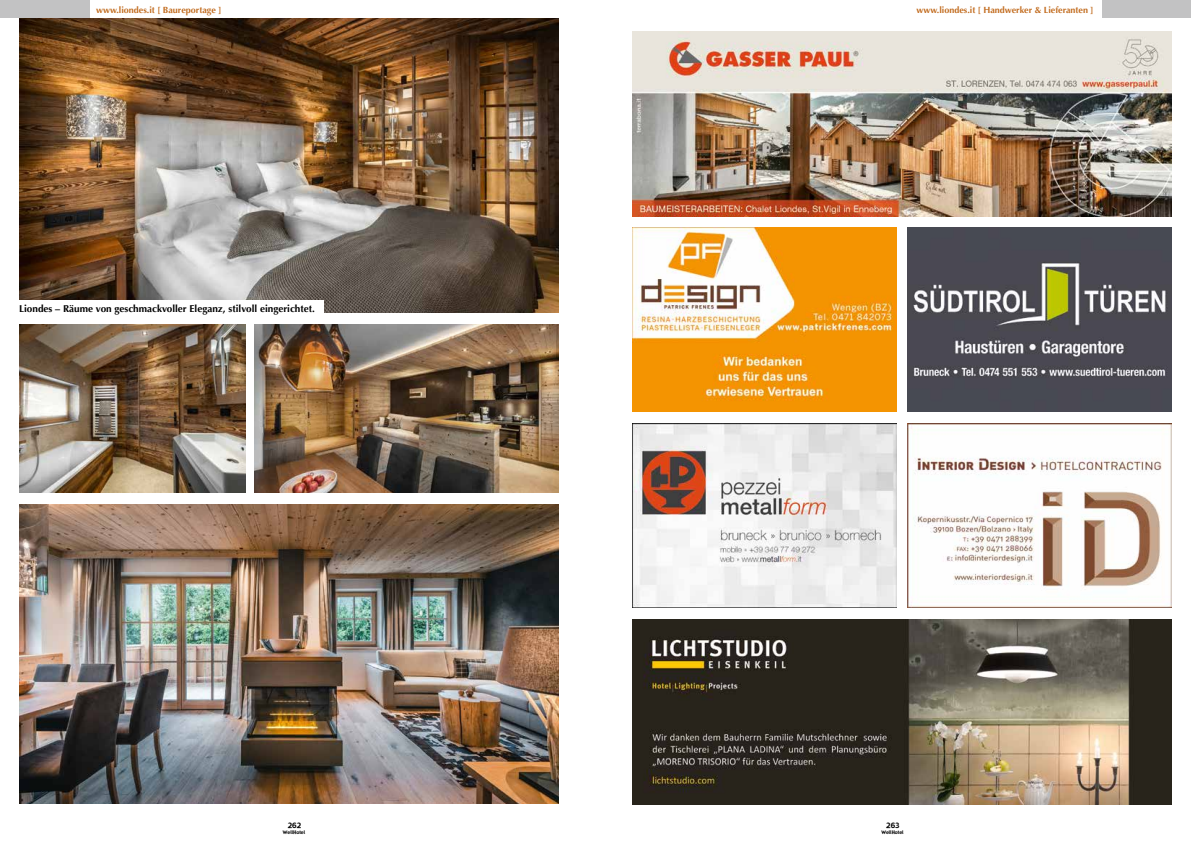
<style>
.page{position:relative;width:1191px;height:842px;background:#fff}
.page>*{position:absolute;margin:0;border:0;box-sizing:border-box;transform-origin:0 0}
.t1{font:700 10px "Optima";color:#000}
.t2{font:700 9px "Optima";color:#c26c1f}
.t3{font:7.3px "Gadget";color:#000}
.t4{font:4.8px "Gadget";color:#000}
</style>
<div class="page">
<img style="left:907px;top:424px;width:264px;height:184px">
<img style="left:632px;top:620px;width:539px;height:184px">
<img style="left:20px;top:17px;width:538px;height:295px">
<div style="left:0;top:0;width:89px;height:17px;background:#c2c2c3"></div>
<div style="left:1102px;top:0;width:89px;height:17px;background:#c2c2c3"></div>
<img style="left:632px;top:227px;width:264px;height:185px">
<img style="left:20px;top:504px;width:538px;height:300px">
<img style="left:20px;top:324px;width:226px;height:168px">
<img style="left:254px;top:324px;width:304px;height:168px">
<img style="left:907px;top:227px;width:264px;height:185px">
<img style="left:632px;top:424px;width:264px;height:184px">
<div style="left:19px;top:300px;width:305px;height:19px;background:#fff"></div>
<img style="left:632px;top:32px;width:539px;height:184px">
<p class="t2" style="left:96px;top:5px;width:127px">www.liondes.it [ Baureportage ]</p>
<p class="t2" style="left:916px;top:5px;width:179px">www.liondes.it [ Handwerker &amp; Lieferanten ]</p>
<p class="t1" style="left:19px;top:303px;width:297px">Liondes – Räume von geschmackvoller Eleganz, stilvoll eingerichtet.</p>
<p class="t3" style="left:288px;top:821px;width:15px">262</p>
<p class="t4" style="left:283px;top:829px;width:24px">WellHotel</p>
<p class="t3" style="left:886px;top:821px;width:15px">263</p>
<p class="t4" style="left:881px;top:829px;width:24px">WellHotel</p>
</div>
